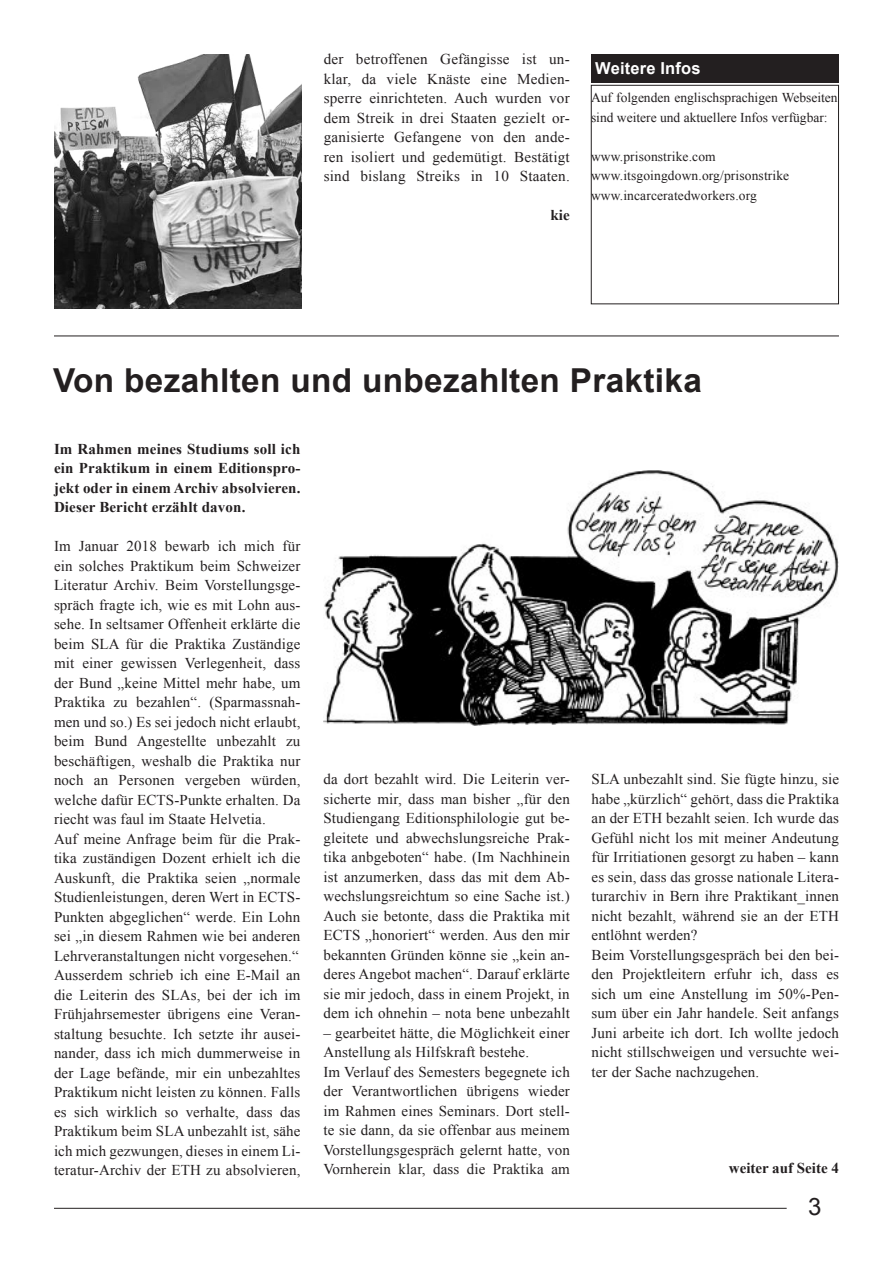
<style>
.page{position:relative;width:893px;height:1263px;background:#fff}
.page>*{position:absolute;margin:0;border:0;box-sizing:border-box;transform-origin:0 0}
.t1{font:700 33px "Arial";letter-spacing:.01em;color:#231f20}
.t2{font:24px "Arial";color:#231f20}
.t3{font:700 16.5px "Arial";letter-spacing:.01em;color:#fff}
.t4{font:15px/19.5px "Times New Roman";letter-spacing:.01em;color:#231f20}
.t5{font:700 15px/19.5px "Times New Roman";letter-spacing:.01em;color:#231f20;text-align:justify}
.t6{font:13.5px/19.5px "Times New Roman";color:#231f20}
</style>
<div class="page">
<hr style="left:54px;top:1208px;width:733px;height:1px;background:#231f20">
<img style="left:324px;top:470px;width:515px;height:255px">
<hr style="left:54px;top:336px;width:785px;height:1px;background:#231f20">
<div style="left:591px;top:85px;width:248px;height:219px;border:1px solid #231f20"></div>
<div style="left:591px;top:54px;width:248px;height:29px;background:#231f20"></div>
<img style="left:54px;top:54px;width:247px;height:254px">
<p class="t4" style="left:324px;top:49px;width:248px;text-align:justify">der betroffenen Gefängisse ist un&shy;klar, da viele Knäste eine Medien&shy;sperre einrichteten. Auch wurden vor dem Streik in drei Staaten gezielt or&shy;ganisierte Gefangene von den ande&shy;ren isoliert und gedemütigt. Bestätigt sind bislang Streiks in 10 Staaten.</p>
<p class="t5" style="left:550px;top:205px;width:21px">kie</p>
<p class="t3" style="left:595px;top:57px;width:107px">Weitere Infos</p>
<p class="t6" style="left:591px;top:88px;width:248px">Auf folgenden englischsprachigen Webseiten sind weitere und aktuellere Infos verfügbar:</p>
<p class="t6" style="left:591px;top:146px;width:200px">www.prisonstrike.com www.itsgoingdown.org/prisonstrike www.incarceratedworkers.org</p>
<h1 class="t1" style="left:53px;top:358px;width:650px">Von bezahlten und unbezahlten Praktika</h1>
<p class="t5" style="left:54px;top:439px;width:248px">Im Rahmen meines Studiums soll ich ein Praktikum in einem Editionspro&shy;jekt oder in einem Archiv absolvieren.<br>Dieser Bericht erzählt davon.</p>
<p class="t4" style="left:54px;top:536px;width:248px">Im Januar 2018 bewarb ich mich für ein solches Praktikum beim Schweizer Literatur Archiv. Beim Vorstellungsge&shy;spräch fragte ich, wie es mit Lohn aus&shy;sehe. In seltsamer Offenheit erklärte die beim SLA für die Praktika Zuständige mit einer gewissen Verlegenheit, dass der Bund „keine Mittel mehr habe, um Praktika zu bezahlen“. (Sparmassnah&shy;men und so.) Es sei jedoch nicht erlaubt, beim Bund Angestellte unbezahlt zu beschäftigen, weshalb die Praktika nur noch an Personen vergeben würden, welche dafür ECTS-Punkte erhalten. Da riecht was faul im Staate Helvetia.<br>Auf meine Anfrage beim für die Prak&shy;tika zuständigen Dozent erhielt ich die Auskunft, die Praktika seien „normale Studienleistungen, deren Wert in ECTS-Punkten abgeglichen“ werde. Ein Lohn sei „in diesem Rahmen wie bei anderen Lehrveranstaltungen nicht vorgesehen.“ Ausserdem schrieb ich eine E-Mail an die Leiterin des SLAs, bei der ich im Frühjahrsemester übrigens eine Veran&shy;staltung besuchte. Ich setzte ihr ausei&shy;nander, dass ich mich dummerweise in der Lage befände, mir ein unbezahltes Praktikum nicht leisten zu können. Falls es sich wirklich so verhalte, dass das Praktikum beim SLA unbezahlt ist, sähe ich mich gezwungen, dieses in einem Li&shy;teratur-Archiv der ETH zu absolvieren,</p>
<p class="t4" style="left:323px;top:769px;width:248px;text-align:justify">da dort bezahlt wird. Die Leiterin ver&shy;sicherte mir, dass man bisher „für den Studiengang Editionsphilologie gut be&shy;gleitete und abwechslungsreiche Prak&shy;tika anbgeboten“ habe. (Im Nachhinein ist anzumerken, dass das mit dem Ab&shy;wechslungsreichtum so eine Sache ist.)<br>Auch sie betonte, dass die Praktika mit ECTS „honoriert“ werden. Aus den mir bekannten Gründen könne sie „kein an&shy;deres Angebot machen“. Darauf erklärte sie mir jedoch, dass in einem Projekt, in dem ich ohnehin – nota bene unbezahlt</p>
<p class="t4" style="left:323px;top:1023px;width:248px">– gearbeitet hätte, die Möglichkeit einer Anstellung als Hilfskraft bestehe.<br>Im Verlauf des Semesters begegnete ich der Verantwortlichen übrigens wieder im Rahmen eines Seminars. Dort stell&shy;te sie dann, da sie offenbar aus meinem Vorstellungsgespräch gelernt hatte, von Vornherein klar, dass die Praktika am</p>
<p class="t4" style="left:591px;top:769px;width:249px">SLA unbezahlt sind. Sie fügte hinzu, sie habe „kürzlich“ gehört, dass die Praktika an der ETH bezahlt seien. Ich wurde das Gefühl nicht los mit meiner Andeutung für Irritiationen gesorgt zu haben – kann es sein, dass das grosse nationale Litera&shy;turarchiv in Bern ihre Praktikant_innen nicht bezahlt, während sie an der ETH entlöhnt werden?<br>Beim Vorstellungsgespräch bei den bei&shy;den Projektleitern erfuhr ich, dass es sich um eine Anstellung im 50%-Pen&shy;sum über ein Jahr handele. Seit anfangs Juni arbeite ich dort. Ich wollte jedoch nicht stillschweigen und versuchte wei&shy;ter der Sache nachzugehen.</p>
<p class="t5" style="left:729px;top:1157px;width:112px">weiter auf Seite 4</p>
<h2 class="t2" style="left:808px;top:1190px;width:15px">3</h2>
</div>
